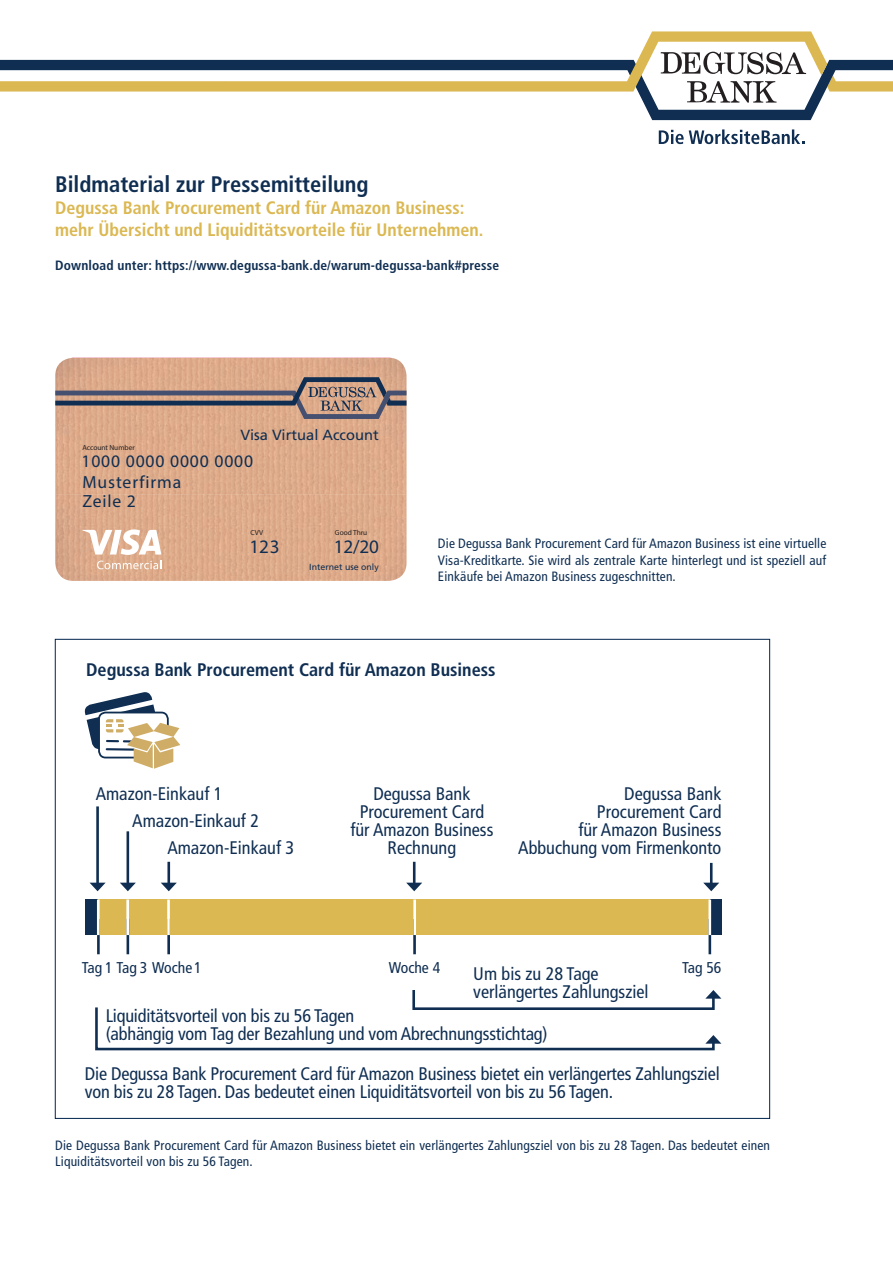
<style>
.page{position:relative;width:893px;height:1263px;background:#fff}
.page>*{position:absolute;margin:0;border:0;box-sizing:border-box;transform-origin:0 0}
.t1{font:700 condensed 22.5px "Frutiger";color:#0f2e52}
.t2{font:19.05px "Myriad Pro";letter-spacing:-.01em;color:#0f2e52}
.t3{font:condensed 18.15px/18.1px "Frutiger";letter-spacing:-.01em;color:#0f2e52}
.t4{font:700 condensed 18.15px "Frutiger";color:#0f2e52}
.t5{font:700 condensed 18px/21.6px "Frutiger";color:#dbb852}
.t6{font:17.7px/19px "Myriad Pro";letter-spacing:.05em;color:#0f2e52}
.t7{font:condensed 15.6px "Frutiger";color:#0f2e52}
.t8{font:14.7px "Frutiger";color:#0f2e52}
.t9{font:condensed 13.5px/16.2px "Frutiger";letter-spacing:.01em;color:#0f2e52;text-align:justify}
.t10{font:700 condensed 13.5px "Frutiger";letter-spacing:.01em;color:#0f2e52}
.t11{font:8.85px "Frutiger";color:#0f2e52}
.t12{font:7.35px "Myriad Pro";color:#231f20}
</style>
<div class="page">
<svg style="left:638px;top:60px;width:255px;height:60px"></svg>
<svg style="left:0;top:31px;width:827px;height:61px"></svg>
<svg style="left:659px;top:129px;width:145px;height:15px"></svg>
<svg style="left:55px;top:358px;width:351px;height:223px;background:#d3a68a"></svg>
<svg style="left:85px;top:692px;width:95px;height:77px"></svg>
<div style="left:701px;top:899px;width:20px;height:36px;background:#0f2e52"></div>
<div style="left:99px;top:899px;width:611px;height:36px;background:#dbb852"></div>
<hr style="left:96px;top:806px;width:3px;height:79px;background:#0f2e52">
<svg style="left:90px;top:883px;width:16px;height:8px"></svg>
<hr style="left:127px;top:831px;width:2px;height:54px;background:#0f2e52">
<svg style="left:120px;top:883px;width:16px;height:8px"></svg>
<hr style="left:167px;top:862px;width:3px;height:23px;background:#0f2e52">
<svg style="left:161px;top:883px;width:16px;height:8px"></svg>
<hr style="left:413px;top:862px;width:2px;height:23px;background:#0f2e52">
<svg style="left:406px;top:883px;width:16px;height:8px"></svg>
<hr style="left:710px;top:863px;width:3px;height:22px;background:#0f2e52">
<svg style="left:703px;top:883px;width:16px;height:8px"></svg>
<svg style="left:95px;top:990px;width:626px;height:61px"></svg>
<div style="left:85px;top:899px;width:12px;height:36px;background:#0f2e52"></div>
<hr style="left:708px;top:919px;width:3px;height:35px;background:#0f2e52">
<hr style="left:708px;top:899px;width:3px;height:36px;background:#fff">
<hr style="left:97px;top:919px;width:3px;height:35px;background:#0f2e52">
<hr style="left:97px;top:899px;width:3px;height:36px;background:#fff">
<hr style="left:127px;top:919px;width:2px;height:35px;background:#0f2e52">
<hr style="left:126px;top:899px;width:3px;height:36px;background:#fff">
<hr style="left:167px;top:919px;width:3px;height:35px;background:#0f2e52">
<hr style="left:167px;top:899px;width:3px;height:36px;background:#fff">
<hr style="left:413px;top:919px;width:3px;height:35px;background:#0f2e52">
<hr style="left:413px;top:899px;width:3px;height:36px;background:#fff">
<p class="t1" style="left:55px;top:171px;width:315px">Bildmaterial zur Pressemitteilung</p>
<p class="t5" style="left:55px;top:197px;width:430px">Degussa Bank Procurement Card für Amazon Business: mehr Übersicht und Liquiditätsvorteile für Unternehmen.</p>
<p class="t10" style="left:55px;top:257px;width:445px">Download unter: https://www.degussa-bank.de/warum-degussa-bank#presse</p>
<p class="t8" style="left:240px;top:426px;width:140px">Visa Virtual Account</p>
<p class="t12" style="left:82px;top:443px;width:54px">Account Number</p>
<p class="t6" style="left:81px;top:451px;width:173px">1000 0000 0000 0000</p>
<p class="t6" style="left:82px;top:472px;width:100px">Musterfirma<br>Zeile 2</p>
<p class="t12" style="left:251px;top:528px;width:14px">CVV</p>
<p class="t2" style="left:250px;top:535px;width:32px">123</p>
<p class="t12" style="left:335px;top:528px;width:34px">Good Thru</p>
<p class="t2" style="left:334px;top:535px;width:47px">12/20</p>
<p class="t11" style="left:309px;top:561px;width:71px">Internet use only</p>
<p class="t9" style="left:438px;top:536px;width:390px">Die Degussa Bank Procurement Card für Amazon Business ist eine virtuelle Visa-Kreditkarte. Sie wird als zentrale Karte hinterlegt und ist speziell auf Einkäufe bei Amazon Business zugeschnitten.</p>
<p class="t4" style="left:86px;top:659px;width:411px">Degussa Bank Procurement Card für Amazon Business</p>
<p class="t3" style="left:96px;top:784px;width:128px">Amazon-Einkauf 1</p>
<p class="t3" style="left:132px;top:812px;width:128px">Amazon-Einkauf 2</p>
<p class="t3" style="left:167px;top:839px;width:128px">Amazon-Einkauf 3</p>
<p class="t3" style="left:350px;top:784px;width:145px;text-align:center">Degussa Bank<br>Procurement Card für Amazon Business<br>Rechnung</p>
<p class="t3" style="left:518px;top:784px;width:205px;text-align:right">Degussa Bank<br>Procurement Card<br>für Amazon Business<br>Abbuchung vom Firmenkonto</p>
<p class="t7" style="left:82px;top:958px;width:121px">Tag 1 Tag 3 Woche 1</p>
<p class="t7" style="left:389px;top:958px;width:53px">Woche 4</p>
<p class="t3" style="left:473px;top:965px;width:177px;line-height:17.7px">Um bis zu 28 Tage verlängertes Zahlungsziel</p>
<p class="t3" style="left:106px;top:1007px;width:443px">Liquiditätsvorteil von bis zu 56 Tagen<br>(abhängig vom Tag der Bezahlung und vom Abrechnungsstichtag)</p>
<p class="t7" style="left:682px;top:958px;width:41px">Tag 56</p>
<p class="t3" style="left:85px;top:1065px;width:636px">Die Degussa Bank Procurement Card für Amazon Business bietet ein verlängertes Zahlungsziel von bis zu 28 Tagen. Das bedeutet einen Liquiditätsvorteil von bis zu 56 Tagen.</p>
<p class="t9" style="left:55px;top:1137px;width:716px">Die Degussa Bank Procurement Card für Amazon Business bietet ein verlängertes Zahlungsziel von bis zu 28 Tagen. Das bedeutet einen<br>Liquiditätsvorteil von bis zu 56 Tagen.</p>
</div>
